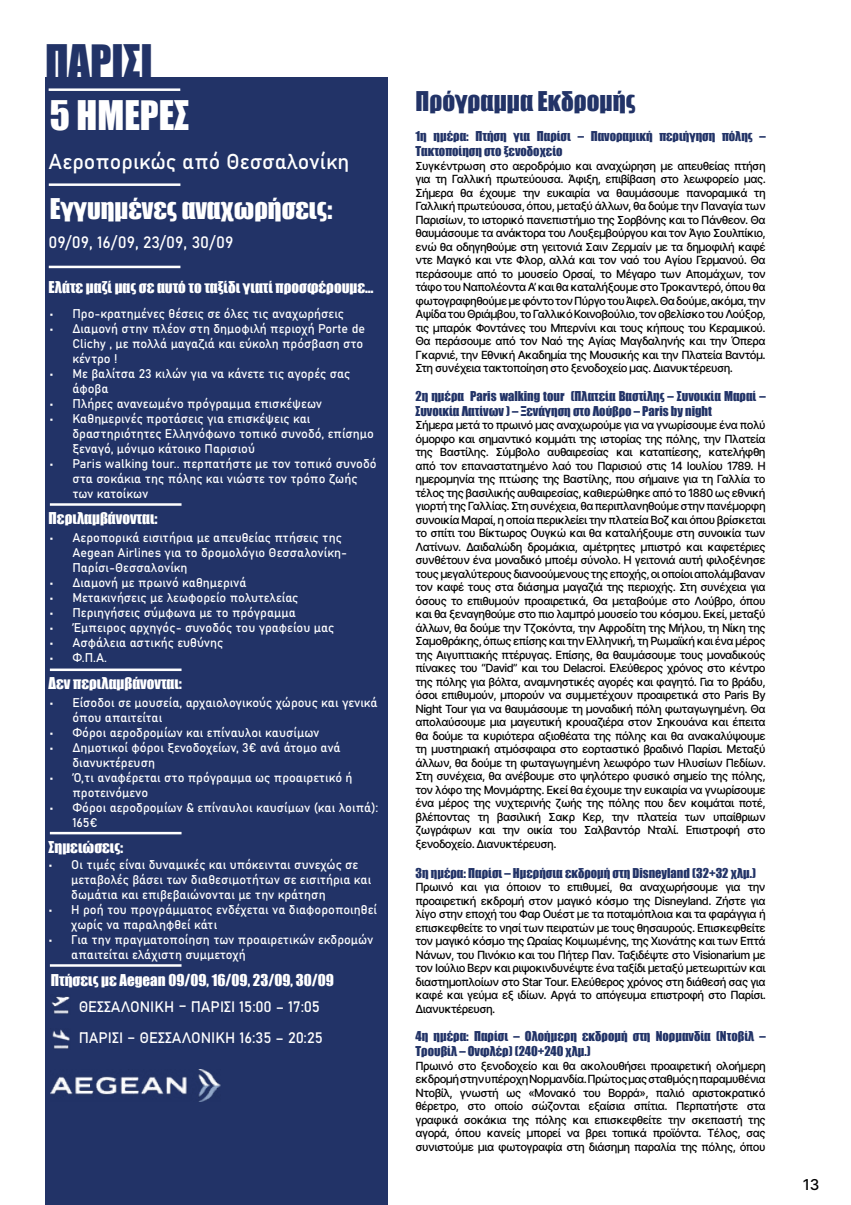
<style>
.page{position:relative;width:851px;height:1205px;background:#fff}
.page>*{position:absolute;margin:0;border:0;box-sizing:border-box;transform-origin:0 0}
.t1{font:42.5px "Impact";color:#223367}
.t2{font:37.5px "Impact";color:#fff}
.t3{font:26.25px "Impact";color:#fff}
.t4{font:25px "Impact";color:#223367}
.t5{font:21.25px "Bahnschrift";color:#fff}
.t6{font:16.25px "Bahnschrift";color:#fff}
.t7{font:15px "Impact";color:#fff}
.t8{font:15px/31.6px "Bahnschrift";color:#fff}
.t9{font:500 15px "Inter";color:#000}
.t10{font:12.5px/15px "Bahnschrift";color:#fff}
.t11{font:12.5px/15px "Impact";color:#223367}
.t12{font:500 11.25px/13.5px "Inter";letter-spacing:-.05em;color:#000;text-align:justify}
</style>
<div class="page">
<div style="left:45px;top:78px;width:343px;height:1127px;background:#223367"></div>
<hr style="left:49px;top:183px;width:131px;height:3px;background:#fff">
<hr style="left:49px;top:266px;width:131px;height:2px;background:#fff">
<hr style="left:50px;top:503px;width:131px;height:3px;background:#fff">
<hr style="left:50px;top:668px;width:131px;height:3px;background:#fff">
<hr style="left:50px;top:832px;width:131px;height:2px;background:#fff">
<hr style="left:50px;top:964px;width:131px;height:3px;background:#fff">
<hr style="left:49px;top:88px;width:131px;height:3px;background:#fff">
<img style="left:51px;top:1069px;width:170px;height:32px">
<img style="left:51px;top:996px;width:19px;height:18px">
<img style="left:52px;top:1029px;width:18px;height:20px">
<h1 class="t1" style="left:45px;top:28px;width:109px">ΠΑΡΙΣΙ</h1>
<h2 class="t2" style="left:50px;top:86px;width:141px">5 ΗΜΕΡΕΣ</h2>
<h3 class="t5" style="left:49px;top:145px;width:302px">Αεροπορικώς από Θεσσαλονίκη</h3>
<h3 class="t3" style="left:50px;top:189px;width:284px">Εγγυημένες αναχωρήσεις:</h3>
<h3 class="t6" style="left:49px;top:230px;width:186px">09/09, 16/09, 23/09, 30/09</h3>
<h3 class="t7" style="left:49px;top:276px;width:326px">Ελάτε μαζί μας σε αυτό το ταξίδι γιατί προσφέρουμε…</h3>
<p class="t10" style="left:50px;top:305px;width:296px">• Προ-κρατημένες θέσεις σε όλες τις αναχωρήσεις</p>
<p class="t10" style="left:72px;top:320px;width:294px;text-indent:-22px">• Διαμονή στην πλέον στη δημοφιλή περιοχή Porte de<br>Clichy , με πολλά μαγαζιά και εύκολη πρόσβαση στο κέντρο !</p>
<p class="t10" style="left:72px;top:365px;width:279px;text-indent:-22px">• Με βαλίτσα 23 κιλών για να κάνετε τις αγορές σας άφοβα</p>
<p class="t10" style="left:50px;top:395px;width:274px">• Πλήρες ανανεωμένο πρόγραμμα επισκέψεων</p>
<p class="t10" style="left:72px;top:410px;width:303px;text-indent:-22px">• Καθημερινές προτάσεις για επισκέψεις και δραστηριότητες Ελληνόφωνο τοπικό συνοδό, επίσημο ξεναγό, μόνιμο κάτοικο Παρισιού</p>
<p class="t10" style="left:72px;top:455px;width:306px;text-indent:-22px">• Paris walking tour.. περπατήστε με τον τοπικό συνοδό στα σοκάκια της πόλης και νιώστε τον τρόπο ζωής των κατοίκων</p>
<p class="t10" style="left:72px;top:530px;width:276px;text-indent:-22px">• Αεροπορικά εισιτήρια με απευθείας πτήσεις της<br>Aegean Airlines για το δρομολόγιο Θεσσαλονίκη-<br>Παρίσι-Θεσσαλονίκη</p>
<p class="t10" style="left:50px;top:575px;width:198px">• Διαμονή με πρωινό καθημερινά</p>
<p class="t10" style="left:50px;top:590px;width:250px">• Μετακινήσεις με λεωφορείο πολυτελείας</p>
<p class="t10" style="left:50px;top:605px;width:247px">• Περιηγήσεις σύμφωνα με το πρόγραμμα</p>
<p class="t10" style="left:50px;top:620px;width:286px">• Έμπειρος αρχηγός- συνοδός του γραφείου μας</p>
<p class="t10" style="left:50px;top:635px;width:175px">• Ασφάλεια αστικής ευθύνης</p>
<p class="t10" style="left:50px;top:650px;width:59px">• Φ.Π.Α.</p>
<p class="t10" style="left:72px;top:694px;width:307px;text-indent:-22px">• Είσοδοι σε μουσεία, αρχαιολογικούς χώρους και γενικά όπου απαιτείται</p>
<p class="t10" style="left:50px;top:724px;width:271px">• Φόροι αεροδρομίων και επίναυλοι καυσίμων</p>
<p class="t10" style="left:72px;top:739px;width:270px;text-indent:-22px">• Δημοτικοί φόροι ξενοδοχείων, 3€ ανά άτομο ανά διανυκτέρευση</p>
<p class="t10" style="left:72px;top:769px;width:282px;text-indent:-22px">• Ό,τι αναφέρεται στο πρόγραμμα ως προαιρετικό ή προτεινόμενο</p>
<p class="t10" style="left:72px;top:799px;width:307px;text-indent:-22px">• Φόροι αεροδρομίων &amp; επίναυλοι καυσίμων (και λοιπά):<br>165€</p>
<p class="t10" style="left:71px;top:856px;width:301px;text-indent:-22px">• Οι τιμές είναι δυναμικές και υπόκεινται συνεχώς σε μεταβολές βάσει των διαθεσιμοτήτων σε εισιτήρια και δωμάτια και επιβεβαιώνονται με την κράτηση</p>
<p class="t10" style="left:71px;top:901px;width:307px;text-indent:-22px">• Η ροή του προγράμματος ενδέχεται να διαφοροποιηθεί χωρίς να παραληφθεί κάτι</p>
<p class="t10" style="left:71px;top:931px;width:303px;text-indent:-22px">• Για την πραγματοποίηση των προαιρετικών εκδρομών απαιτείται ελάχιστη συμμετοχή</p>
<h3 class="t7" style="left:49px;top:507px;width:110px">Περιλαμβάνονται:</h3>
<h3 class="t7" style="left:49px;top:671px;width:135px">Δεν περιλαμβάνονται:</h3>
<h3 class="t7" style="left:49px;top:835px;width:76px">Σημειώσεις:</h3>
<h3 class="t7" style="left:51px;top:969px;width:284px">Πτήσεις με Aegean 09/09, 16/09, 23/09, 30/09</h3>
<h3 class="t8" style="left:79px;top:989px;width:246px">ΘΕΣΣΑΛΟΝΙΚΗ – ΠΑΡΙΣΙ 15:00 – 17:05<br>ΠΑΡΙΣΙ – ΘΕΣΣΑΛΟΝΙΚΗ 16:35 – 20:25</h3>
<h3 class="t4" style="left:415px;top:82px;width:221px">Πρόγραμμα Εκδρομής</h3>
<p class="t11" style="left:415px;top:128px;width:352px">1η ημέρα: Πτήση για Παρίσι – Πανοραμική περιήγηση πόλης –<br>Τακτοποίηση στο ξενοδοχείο</p>
<p class="t12" style="left:415px;top:159px;width:352px">Συγκέντρωση στο αεροδρόμιο και αναχώρηση με απευθείας πτήση για τη Γαλλική πρωτεύουσα. Άφιξη, επιβίβαση στο λεωφορείο μας.<br>Σήμερα θα έχουμε την ευκαιρία να θαυμάσουμε πανοραμικά τη Γαλλική πρωτεύουσα, όπου, μεταξύ άλλων, θα δούμε την Παναγία των Παρισίων, το ιστορικό πανεπιστήμιο της Σορβόνης και το Πάνθεον. Θα θαυμάσουμε τα ανάκτορα του Λουξεμβούργου και τον Άγιο Σουλπίκιο, ενώ θα οδηγηθούμε στη γειτονιά Σαιν Ζερμαίν με τα δημοφιλή καφέ ντε Μαγκό και ντε Φλορ, αλλά και τον ναό του Αγίου Γερμανού. Θα περάσουμε από το μουσείο Ορσαί, το Μέγαρο των Απομάχων, τον τάφο του Ναπολέοντα Α’ και θα καταλήξουμε στο Τροκαντερό, όπου θα φωτογραφηθούμε με φόντο τον Πύργο του Άιφελ. Θα δούμε, ακόμα, την Αψίδα του Θριάμβου, το Γαλλικό Κοινοβούλιο, τον οβελίσκο του Λούξορ, τις μπαρόκ Φοντάνες του Μπερνίνι και τους κήπους του Κεραμικού.<br>Θα περάσουμε από τον Ναό της Αγίας Μαγδαληνής και την Όπερα Γκαρνιέ, την Εθνική Ακαδημία της Μουσικής και την Πλατεία Βαντόμ.<br>Στη συνέχεια τακτοποίηση στο ξενοδοχείο μας. Διανυκτέρευση.</p>
<p class="t11" style="left:415px;top:388px;width:352px">2η ημέρα Paris walking tour (Πλατεία Βαστίλης – Συνοικία Μαραί –<br>Συνοικία Λατίνων ) – Ξενάγηση στο Λούβρο – Paris by night</p>
<p class="t12" style="left:415px;top:418px;width:352px">Σήμερα μετά το πρωινό μας αναχωρούμε για να γνωρίσουμε ένα πολύ όμορφο και σημαντικό κομμάτι της ιστορίας της πόλης, την Πλατεία της Βαστίλης. Σύμβολο αυθαιρεσίας και καταπίεσης, κατελήφθη από τον επαναστατημένο λαό του Παρισιού στις 14 Ιουλίου 1789. Η ημερομηνία της πτώσης της Βαστίλης, που σήμαινε για τη Γαλλία το τέλος της βασιλικής αυθαιρεσίας, καθιερώθηκε από το 1880 ως εθνική γιορτή της Γαλλίας. Στη συνέχεια, θα περιπλανηθούμε στην πανέμορφη συνοικία Μαραί, η οποία περικλείει την πλατεία Βοζ και όπου βρίσκεται το σπίτι του Βίκτωρος Ουγκώ και θα καταλήξουμε στη συνοικία των Λατίνων. Δαιδαλώδη δρομάκια, αμέτρητες μπιστρό και καφετέριες συνθέτουν ένα μοναδικό μποέμ σύνολο. Η γειτονιά αυτή φιλοξένησε τους μεγαλύτερους διανοούμενους της εποχής, οι οποίοι απολάμβαναν τον καφέ τους στα διάσημα μαγαζιά της περιοχής. Στη συνέχεια για όσους το επιθυμούν προαιρετικά, Θα μεταβούμε στο Λούβρο, όπου και θα ξεναγηθούμε στο πιο λαμπρό μουσείο του κόσμου. Εκεί, μεταξύ άλλων, θα δούμε την Τζοκόντα, την Αφροδίτη της Μήλου, τη Νίκη της Σαμοθράκης, όπως επίσης και την Ελληνική, τη Ρωμαϊκή και ένα μέρος της Αιγυπτιακής πτέρυγας. Επίσης, θα θαυμάσουμε τους μοναδικούς πίνακες του “David” και του Delacroi. Ελεύθερος χρόνος στο κέντρο της πόλης για βόλτα, αναμνηστικές αγορές και φαγητό. Για το βράδυ, όσοι επιθυμούν, μπορούν να συμμετέχουν προαιρετικά στο Paris By Night Τour για να θαυμάσουμε τη μοναδική πόλη φωταγωγημένη. Θα απολαύσουμε μια μαγευτική κρουαζιέρα στον Σηκουάνα και έπειτα θα δούμε τα κυριότερα αξιοθέατα της πόλης και θα ανακαλύψουμε τη μυστηριακή ατμόσφαιρα στο εορταστικό βραδινό Παρίσι. Μεταξύ άλλων, θα δούμε τη φωταγωγημένη λεωφόρο των Ηλυσίων Πεδίων.<br>Στη συνέχεια, θα ανέβουμε στο ψηλότερο φυσικό σημείο της πόλης, τον λόφο της Μονμάρτης. Εκεί θα έχουμε την ευκαιρία να γνωρίσουμε ένα μέρος της νυχτερινής ζωής της πόλης που δεν κοιμάται ποτέ, βλέποντας τη βασιλική Σακρ Κερ, την πλατεία των υπαίθριων ζωγράφων και την οικία του Σαλβαντόρ Νταλί. Επιστροφή στο ξενοδοχείο. Διανυκτέρευση.</p>
<p class="t11" style="left:415px;top:865px;width:342px">3η ημέρα: Παρίσι – Ημερήσια εκδρομή στη Disneyland (32+32 χλμ.)</p>
<p class="t12" style="left:415px;top:880px;width:352px">Πρωινό και για όποιον το επιθυμεί, θα αναχωρήσουμε για την προαιρετική εκδρομή στον μαγικό κόσμο της Disneyland. Ζήστε για λίγο στην εποχή του Φαρ Ουέστ με τα ποταμόπλοια και τα φαράγγια ή επισκεφθείτε το νησί των πειρατών με τους θησαυρούς. Επισκεφθείτε τον μαγικό κόσμο της Ωραίας Κοιμωμένης, της Χιονάτης και των Επτά Νάνων, του Πινόκιο και του Πήτερ Παν. Ταξιδέψτε στο Visionarium με τον Ιούλιο Βερν και ριψοκινδυνέψτε ένα ταξίδι μεταξύ μετεωριτών και διαστημοπλοίων στο Star Tour. Ελεύθερος χρόνος στη διάθεσή σας για καφέ και γεύμα εξ ιδίων. Αργά το απόγευμα επιστροφή στο Παρίσι.<br>Διανυκτέρευση.</p>
<p class="t11" style="left:415px;top:1028px;width:351px">4η ημέρα: Παρίσι – Ολοήμερη εκδρομή στη Νορμανδία (Ντοβίλ –<br>Τρουβίλ – Ονφλέρ) (240+240 χλμ.)</p>
<p class="t12" style="left:415px;top:1059px;width:351px">Πρωινό στο ξενοδοχείο και θα ακολουθήσει προαιρετική ολοήμερη εκδρομή στην υπέροχη Νορμανδία. Πρώτος μας σταθμός η παραμυθένια Ντoβίλ, γνωστή ως «Μονακό του Βορρά», παλιό αριστοκρατικό θέρετρο, στο οποίο σώζονται εξαίσια σπίτια. Περπατήστε στα γραφικά σοκάκια της πόλης και επισκεφθείτε την σκεπαστή της αγορά, όπου κανείς μπορεί να βρει τοπικά προϊόντα. Τέλος, σας συνιστούμε μια φωτογραφία στη διάσημη παραλία της πόλης, όπου</p>
<h3 class="t9" style="left:802px;top:1173px;width:18px">13</h3>
</div>
